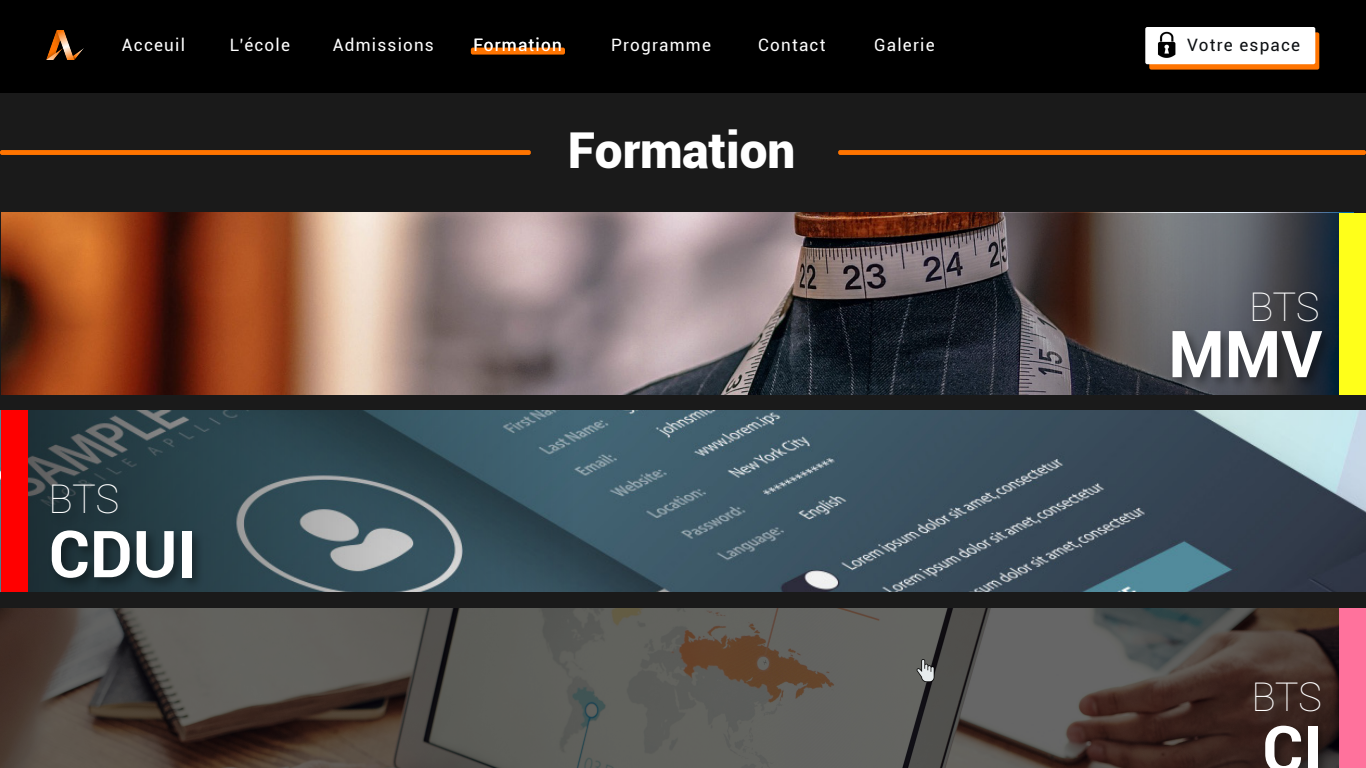
<style>
.page{position:relative;width:1366px;height:768px;background:#fff}
.page>*{position:absolute;margin:0;border:0;box-sizing:border-box;transform-origin:0 0}
.t1{font:700 64.9px "Roboto";color:#fff}
.t2{font:900 49.5px "Roboto";color:#fff}
.t3{font:100 40px "Roboto";letter-spacing:-.01em;color:#fff}
.t4{font:17.1px "Roboto";letter-spacing:.07em;color:#fff}
.t5{font:17.1px "Roboto";letter-spacing:.07em;color:#0b0e11}
</style>
<div class="page">
<div style="left:0;top:93px;width:1366px;height:515px;background:#1a1a1a"></div>
<img style="left:0;top:213px;width:1340px;height:181px">
<div style="left:1169px;top:327px;width:166px;height:64px;background:#000;opacity:.41"></div>
<svg style="left:28px;top:410px;width:1338px;height:181px;background:#425965"></svg>
<div style="left:48px;top:527px;width:157px;height:65px;background:#000;opacity:.41"></div>
<svg style="left:0;top:608px;width:1366px;height:160px;background:#544e49"></svg>
<div style="left:1261px;top:722px;width:70px;height:46px;background:#000;opacity:.41"></div>
<img style="left:914px;top:659px;width:22px;height:22px">
<div style="left:1340px;top:609px;width:26px;height:159px;background:#ff729c"></div>
<div style="left:1340px;top:213px;width:26px;height:181px;background:#ffff1a"></div>
<div style="left:1px;top:410px;width:26px;height:181px;background:#f00"></div>
<div style="left:0;top:0;width:1366px;height:93px;background:#000"></div>
<div style="left:471px;top:48px;width:94px;height:7px;background:#ff7400;border-radius:2px"></div>
<svg style="left:1149px;top:32px;width:170px;height:38px"></svg>
<div style="left:1145px;top:27px;width:170px;height:37px;background:#fff;border-radius:2px"></div>
<img style="left:1151px;top:30px;width:31px;height:30px;border-radius:15px">
<div style="left:0;top:150px;width:531px;height:5px;background:#ff7400;border-radius:2px"></div>
<div style="left:838px;top:150px;width:528px;height:5px;background:#ff7400;border-radius:2px"></div>
<div style="left:49px;top:481px;width:82px;height:46px;background:#20353c"></div>
<div style="left:1249px;top:288px;width:82px;height:47px;background:#000;opacity:.41"></div>
<div style="left:1251px;top:679px;width:83px;height:46px;background:#000;opacity:.41"></div>
<img style="left:47px;top:30px;width:37px;height:30px">
<p class="t4" style="left:122px;top:33px;width:65px">Acceuil</p>
<p class="t4" style="left:230px;top:33px;width:62px">L’école</p>
<p class="t4" style="left:333px;top:33px;width:103px">Admissions</p>
<p class="t4" style="left:473px;top:33px;width:90px">Formation</p>
<p class="t4" style="left:611px;top:33px;width:101px">Programme</p>
<p class="t4" style="left:758px;top:33px;width:69px">Contact</p>
<p class="t5" style="left:1187px;top:33px;width:114px">Votre espace</p>
<p class="t4" style="left:874px;top:33px;width:62px">Galerie</p>
<p class="t3" style="left:49px;top:471px;width:72px">BTS</p>
<p class="t1" style="left:49px;top:508px;width:149px">CDUI</p>
<p class="t2" style="left:568px;top:116px;width:229px">Formation</p>
<p class="t3" style="left:1249px;top:279px;width:72px">BTS</p>
<p class="t1" style="left:1168px;top:308px;width:156px">MMV</p>
<p class="t3" style="left:1251px;top:670px;width:72px">BTS</p>
<p class="t1" style="left:1262px;top:704px;width:62px">CI</p>
</div>
